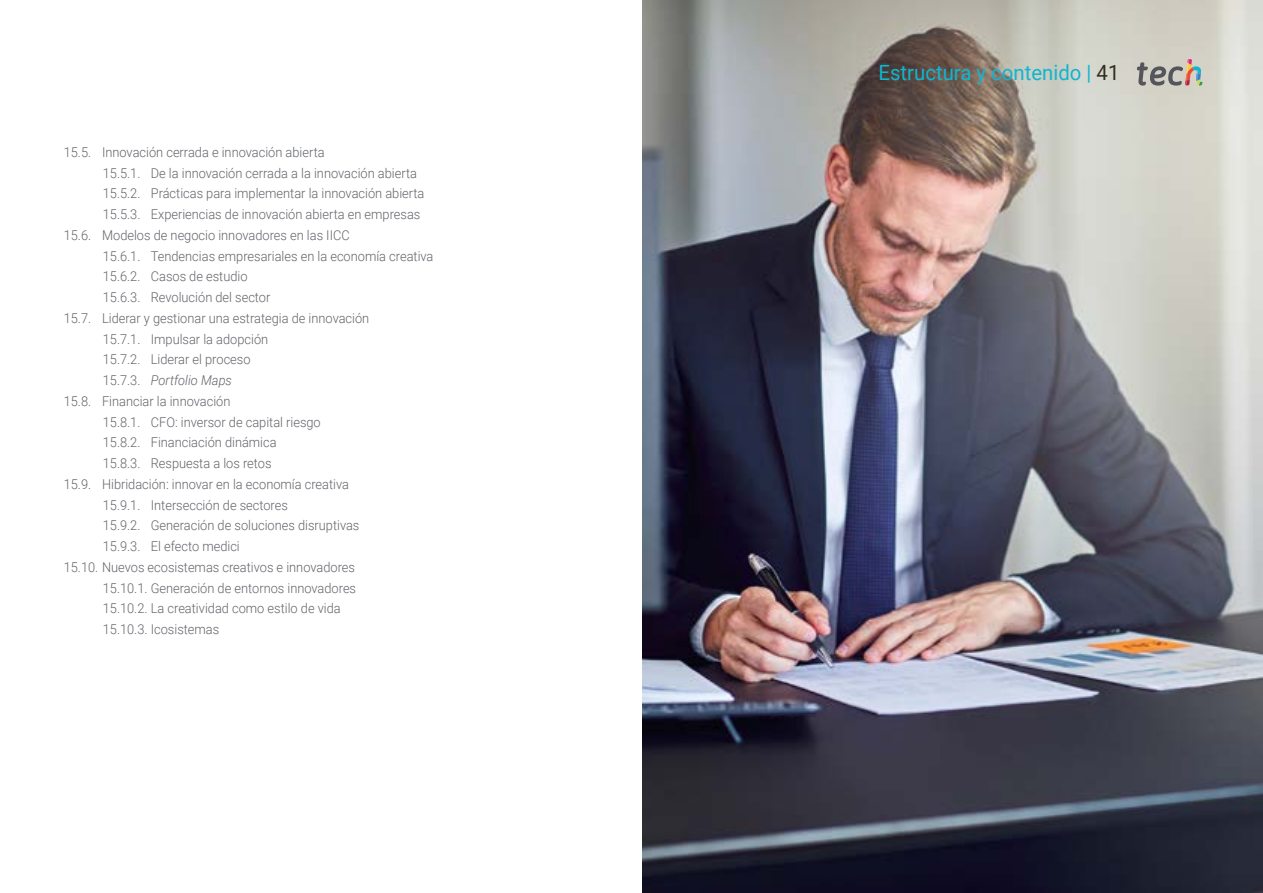
<style>
.page{position:relative;width:1263px;height:893px;background:#fff}
.page>*{position:absolute;margin:0;border:0;box-sizing:border-box;transform-origin:0 0}
.t1{font:21px "Roboto";color:#0fb6cf}
.t2{font:300 13.5px "Roboto";color:#61646a;scale:.95 1}
.t3{font:italic 300 13.5px "Roboto";color:#61646a;scale:.95 1}
.s1{font-style:normal}
.s2{color:#312e20}
</style>
<div class="page">
<img style="left:642px;top:0;width:621px;height:892px">
<svg style="left:1137px;top:59px;width:65px;height:27px;background:#ada8a1"></svg>
<p class="t2" style="left:64px;top:143px;width:276px">15.5. Innovación cerrada e innovación abierta</p>
<p class="t2" style="left:103px;top:163px;width:332px">15.5.1. De la innovación cerrada a la innovación abierta</p>
<p class="t2" style="left:103px;top:184px;width:340px">15.5.2. Prácticas para implementar la innovación abierta</p>
<p class="t2" style="left:103px;top:205px;width:336px">15.5.3. Experiencias de innovación abierta en empresas</p>
<p class="t2" style="left:64px;top:226px;width:302px">15.6. Modelos de negocio innovadores en las IICC</p>
<p class="t2" style="left:103px;top:246px;width:350px">15.6.1. Tendencias empresariales en la economía creativa</p>
<p class="t2" style="left:103px;top:267px;width:154px">15.6.2. Casos de estudio</p>
<p class="t2" style="left:103px;top:288px;width:178px">15.6.3. Revolución del sector</p>
<p class="t2" style="left:64px;top:309px;width:323px">15.7. Liderar y gestionar una estrategia de innovación</p>
<p class="t2" style="left:103px;top:329px;width:176px">15.7.1. Impulsar la adopción</p>
<p class="t2" style="left:103px;top:350px;width:157px">15.7.2. Liderar el proceso</p>
<p class="t3" style="left:103px;top:371px;width:137px"><span class="s1">15.7.3.</span> Portfolio Maps</p>
<p class="t2" style="left:64px;top:392px;width:177px">15.8. Financiar la innovación</p>
<p class="t2" style="left:103px;top:412px;width:231px">15.8.1. CFO: inversor de capital riesgo</p>
<p class="t2" style="left:103px;top:433px;width:184px">15.8.2. Financiación dinámica</p>
<p class="t2" style="left:103px;top:454px;width:179px">15.8.3. Respuesta a los retos</p>
<p class="t2" style="left:64px;top:475px;width:302px">15.9. Hibridación: innovar en la economía creativa</p>
<p class="t2" style="left:103px;top:495px;width:196px">15.9.1. Intersección de sectores</p>
<p class="t2" style="left:103px;top:516px;width:272px">15.9.2. Generación de soluciones disruptivas</p>
<p class="t2" style="left:103px;top:537px;width:146px">15.9.3. El efecto medici</p>
<p class="t2" style="left:64px;top:558px;width:308px">15.10. Nuevos ecosistemas creativos e innovadores</p>
<p class="t2" style="left:103px;top:578px;width:268px">15.10.1. Generación de entornos innovadores</p>
<p class="t2" style="left:103px;top:599px;width:252px">15.10.2. La creatividad como estilo de vida</p>
<p class="t2" style="left:103px;top:620px;width:124px">15.10.3. Icosistemas</p>
<h1 class="t1" style="left:878px;top:57px;width:242px">Estructura y contenido | <span class="s2">41</span></h1>
</div>
